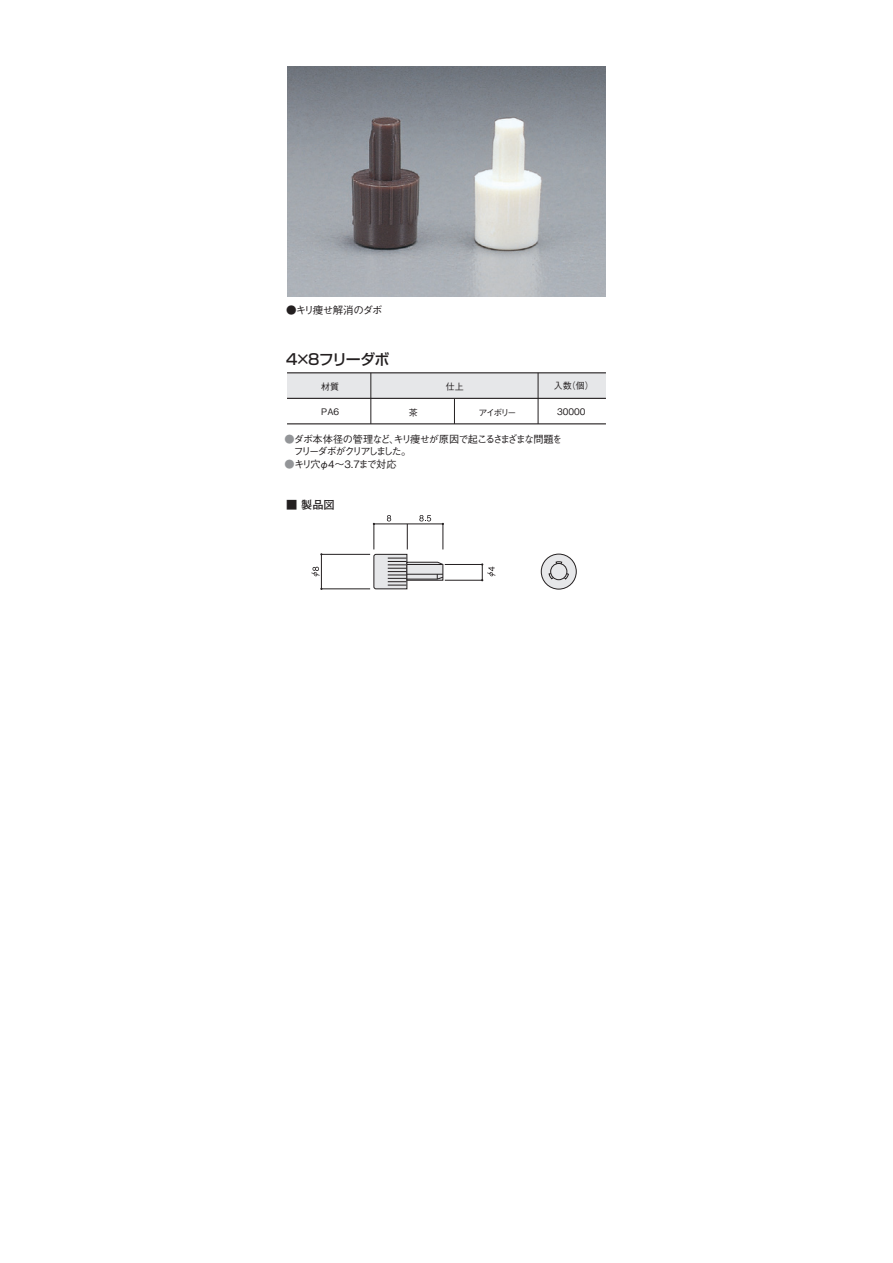
<style>
.page{position:relative;width:893px;height:1263px;background:#fff}
.page>*{position:absolute;margin:0;border:0;box-sizing:border-box;transform-origin:0 0}
.t1{font:500 15px "Shin Go Pro";letter-spacing:-.05em;color:#231f20}
.t2{font:700 11.25px "Futo Go B101 Pro";color:#231f20}
.t3{font:500 10.5px "Gothic BBB Pro";letter-spacing:-.075em;color:#231f20}
.t4{font:500 10.2px/12.3px "Gothic BBB Pro";letter-spacing:-.14em;color:#231f20}
.t5{font:500 9px "Gothic BBB Pro";color:#231f20}
.s1{color:#939598}
</style>
<div class="page">
<img style="left:287px;top:67px;width:319px;height:230px">
<div style="left:287px;top:373px;width:319px;height:25px;background:#e6e7e9"></div>
<hr style="left:287px;top:423px;width:319px;height:1px;background:#231f20">
<hr style="left:287px;top:372px;width:319px;height:1px;background:#231f20">
<hr style="left:371px;top:373px;width:1px;height:51px;background:#231f20">
<hr style="left:538px;top:373px;width:1px;height:51px;background:#231f20">
<hr style="left:287px;top:398px;width:319px;height:1px;background:#231f20">
<svg style="left:454px;top:399px;width:1px;height:24px"></svg>
<svg style="left:373px;top:515px;width:71px;height:74px"></svg>
<div style="left:321px;top:554px;width:49px;height:35px;border:1px solid #231f20"></div>
<svg style="left:311px;top:567px;width:9px;height:9px"></svg>
<div style="left:445px;top:564px;width:37px;height:16px;border:1px solid #231f20"></div>
<svg style="left:481px;top:563px;width:14px;height:18px"></svg>
<div style="left:541px;top:554px;width:35px;height:35px;background:#e6e7e9;border-radius:50%"></div>
<div style="left:541px;top:554px;width:35px;height:35px;border:1px solid #231f20;border-radius:50%"></div>
<div style="left:550px;top:563px;width:17px;height:17px;border:1px solid #231f20;border-radius:50%"></div>
<svg style="left:556px;top:561px;width:6px;height:3px"></svg>
<svg style="left:548px;top:573px;width:6px;height:6px"></svg>
<svg style="left:564px;top:573px;width:5px;height:7px"></svg>
<p class="t3" style="left:286px;top:302px;width:98px">●キリ痩せ解消のダボ</p>
<h1 class="t1" style="left:286px;top:346px;width:105px">4×8フリーダボ</h1>
<p class="t5" style="left:321px;top:379px;width:19px">材質</p>
<p class="t5" style="left:446px;top:379px;width:19px">仕上</p>
<p class="t5" style="left:321px;top:405px;width:19px">PA6</p>
<p class="t5" style="left:409px;top:405px;width:10px">茶</p>
<p class="t5" style="left:478px;top:405px;width:40px">アイボリー</p>
<p class="t5" style="left:554px;top:379px;width:42px">入数（個）</p>
<p class="t5" style="left:557px;top:405px;width:30px">30000</p>
<p class="t4" style="left:285px;top:432px;width:279px"><span class="s1">●</span>ダボ本体径の管理など、キリ痩せが原因で起こるさまざまな問題を　フリーダボがクリアしました。</p>
<p class="t4" style="left:285px;top:456px;width:114px"><span class="s1">●</span>キリ穴φ4～3.7まで対応</p>
<p class="t2" style="left:286px;top:496px;width:50px">■ 製品図</p>
</div>
